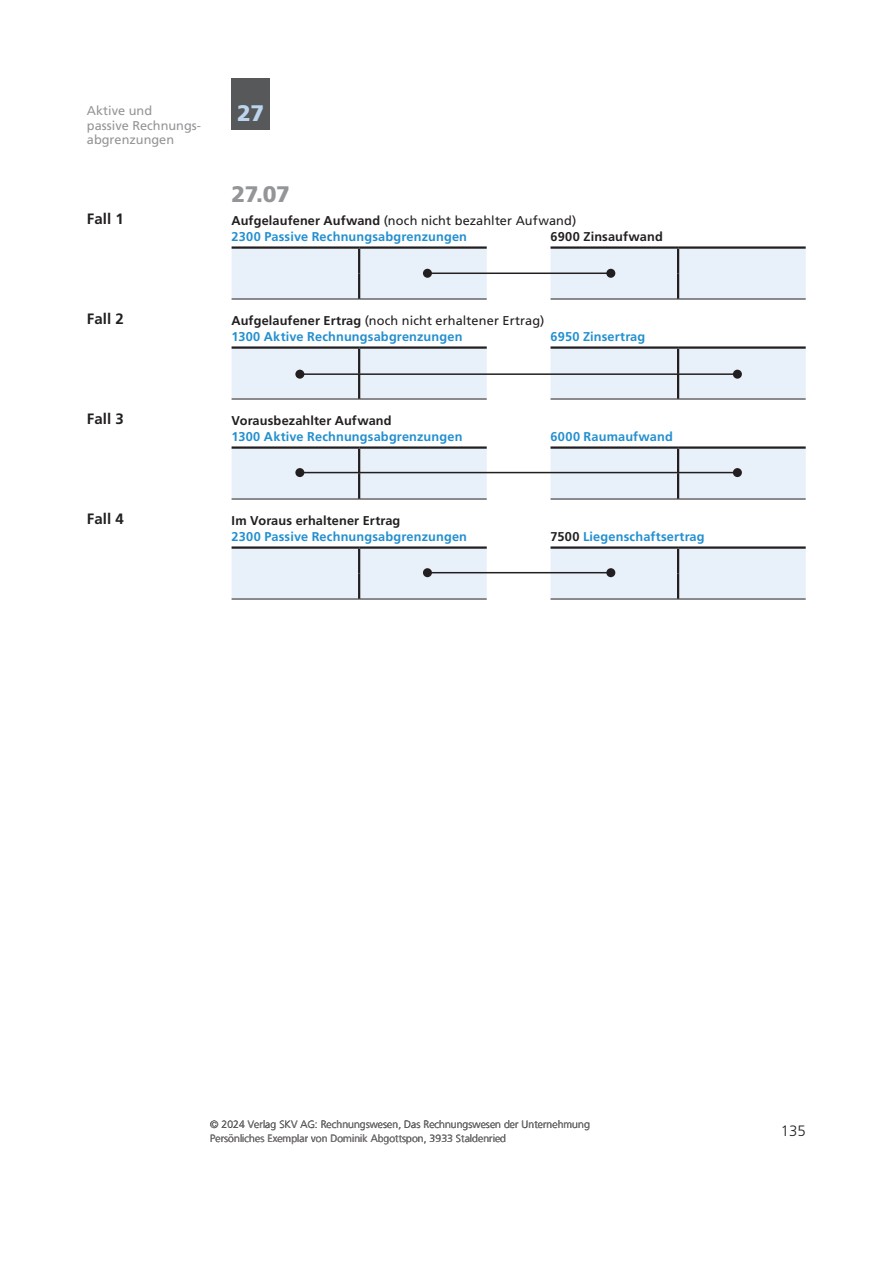
<style>
.page{position:relative;width:893px;height:1263px;background:#fff}
.page>*{position:absolute;margin:0;border:0;box-sizing:border-box;transform-origin:0 0}
.t1{font:900 22.5px "Frutiger LT Std";color:#939598}
.t2{font:900 22.5px "Frutiger LT Std";color:#bdd4ed}
.t3{font:700 15px "Frutiger LT Std";color:#231f20}
.t4{font:300 15px "Frutiger LT Std";color:#231f20}
.t5{font:700 12.75px/16.6px "Frutiger LT Std";letter-spacing:.015em;color:#238fcf}
.t6{font:700 12.75px "Frutiger LT Std";letter-spacing:.01em;color:#231f20}
.t7{font:12.75px/14.2px "Frutiger LT Std";color:#939598}
.t8{font:300 10.5px/13.5px "Frutiger LT Com";color:#231f20}
.s1{color:#231f20}
.s2{font-weight:400;color:#231f20}
</style>
<div class="page">
<div style="left:232px;top:79px;width:38px;height:51px;background:#57585a"></div>
<svg style="left:232px;top:249px;width:574px;height:50px;background:#e7eef6"></svg>
<hr style="left:232px;top:246px;width:127px;height:3px;background:#231f20">
<hr style="left:358px;top:249px;width:2px;height:24px;background:#231f20">
<hr style="left:550px;top:246px;width:128px;height:3px;background:#231f20">
<hr style="left:358px;top:273px;width:2px;height:26px;background:#231f20">
<hr style="left:359px;top:246px;width:128px;height:3px;background:#231f20">
<hr style="left:678px;top:246px;width:128px;height:3px;background:#231f20">
<hr style="left:232px;top:299px;width:127px;height:1px;background:#231f20">
<hr style="left:359px;top:299px;width:128px;height:1px;background:#231f20">
<hr style="left:677px;top:249px;width:2px;height:24px;background:#231f20">
<hr style="left:677px;top:273px;width:2px;height:26px;background:#231f20">
<hr style="left:550px;top:299px;width:256px;height:1px;background:#231f20">
<svg style="left:232px;top:349px;width:574px;height:50px;background:#e8eff7"></svg>
<hr style="left:232px;top:346px;width:127px;height:3px;background:#231f20">
<hr style="left:358px;top:349px;width:2px;height:24px;background:#231f20">
<hr style="left:550px;top:346px;width:128px;height:3px;background:#231f20">
<hr style="left:358px;top:373px;width:2px;height:26px;background:#231f20">
<hr style="left:359px;top:346px;width:128px;height:3px;background:#231f20">
<hr style="left:678px;top:346px;width:128px;height:3px;background:#231f20">
<hr style="left:232px;top:399px;width:127px;height:1px;background:#231f20">
<hr style="left:359px;top:399px;width:128px;height:1px;background:#231f20">
<hr style="left:677px;top:349px;width:2px;height:24px;background:#231f20">
<hr style="left:677px;top:373px;width:2px;height:26px;background:#231f20">
<hr style="left:550px;top:399px;width:256px;height:1px;background:#231f20">
<svg style="left:232px;top:449px;width:574px;height:50px;background:#e6edf5"></svg>
<hr style="left:232px;top:446px;width:127px;height:3px;background:#231f20">
<hr style="left:358px;top:449px;width:2px;height:24px;background:#231f20">
<hr style="left:550px;top:446px;width:128px;height:3px;background:#231f20">
<hr style="left:358px;top:473px;width:2px;height:26px;background:#231f20">
<hr style="left:359px;top:446px;width:128px;height:3px;background:#231f20">
<hr style="left:678px;top:446px;width:128px;height:3px;background:#231f20">
<hr style="left:232px;top:499px;width:127px;height:1px;background:#231f20">
<hr style="left:359px;top:499px;width:128px;height:1px;background:#231f20">
<hr style="left:677px;top:449px;width:2px;height:24px;background:#231f20">
<hr style="left:677px;top:473px;width:2px;height:26px;background:#231f20">
<hr style="left:550px;top:499px;width:256px;height:1px;background:#231f20">
<svg style="left:232px;top:549px;width:574px;height:50px;background:#e8eef6"></svg>
<hr style="left:232px;top:546px;width:127px;height:3px;background:#231f20">
<hr style="left:358px;top:549px;width:2px;height:24px;background:#231f20">
<hr style="left:550px;top:546px;width:128px;height:3px;background:#231f20">
<hr style="left:358px;top:573px;width:2px;height:26px;background:#231f20">
<hr style="left:359px;top:546px;width:128px;height:3px;background:#231f20">
<hr style="left:678px;top:546px;width:128px;height:3px;background:#231f20">
<hr style="left:232px;top:599px;width:127px;height:1px;background:#231f20">
<hr style="left:359px;top:599px;width:128px;height:1px;background:#231f20">
<hr style="left:677px;top:549px;width:2px;height:24px;background:#231f20">
<hr style="left:677px;top:573px;width:2px;height:26px;background:#231f20">
<hr style="left:550px;top:599px;width:256px;height:1px;background:#231f20">
<hr style="left:427px;top:273px;width:184px;height:1px;background:#231f20">
<div style="left:423px;top:269px;width:9px;height:9px;background:#231f20;border-radius:50%"></div>
<div style="left:606px;top:269px;width:9px;height:9px;background:#231f20;border-radius:50%"></div>
<hr style="left:427px;top:572px;width:184px;height:1px;background:#231f20">
<div style="left:423px;top:568px;width:9px;height:9px;background:#231f20;border-radius:50%"></div>
<div style="left:606px;top:568px;width:9px;height:9px;background:#231f20;border-radius:50%"></div>
<hr style="left:300px;top:373px;width:437px;height:2px;background:#231f20">
<div style="left:295px;top:370px;width:9px;height:9px;background:#231f20;border-radius:50%"></div>
<div style="left:733px;top:370px;width:9px;height:9px;background:#231f20;border-radius:50%"></div>
<hr style="left:300px;top:472px;width:437px;height:1px;background:#231f20">
<div style="left:295px;top:468px;width:9px;height:9px;background:#231f20;border-radius:50%"></div>
<div style="left:733px;top:468px;width:9px;height:9px;background:#231f20;border-radius:50%"></div>
<p class="t7" style="left:87px;top:104px;width:116px">Aktive und<br>passive Rechnungs&shy;abgrenzungen</p>
<h1 class="t2" style="left:237px;top:104px;width:28px">27</h1>
<h1 class="t1" style="left:232px;top:184px;width:60px">27.07</h1>
<p class="t5" style="left:232px;top:212px;width:346px"><span class="s1">Aufgelaufener Aufwand</span> <span class="s2">(noch nicht bezahlter Aufwand)<br></span>2300 Passive Rechnungsabgrenzungen</p>
<p class="t3" style="left:87px;top:212px;width:38px">Fall 1</p>
<p class="t6" style="left:550px;top:231px;width:114px">6900 Zinsaufwand</p>
<p class="t3" style="left:87px;top:312px;width:38px">Fall 2</p>
<p class="t5" style="left:232px;top:312px;width:314px"><span class="s1">Aufgelaufener Ertrag</span> <span class="s2">(noch nicht erhaltener Ertrag)<br></span>1300 Aktive Rechnungsabgrenzungen</p>
<p class="t5" style="left:550px;top:329px;width:96px">6950 Zinsertrag</p>
<p class="t3" style="left:87px;top:412px;width:38px">Fall 3</p>
<p class="t6" style="left:232px;top:415px;width:162px">Vorausbezahlter Aufwand</p>
<p class="t5" style="left:232px;top:429px;width:232px">1300 Aktive Rechnungsabgrenzungen</p>
<p class="t5" style="left:550px;top:429px;width:124px">6000 Raumaufwand</p>
<p class="t3" style="left:87px;top:512px;width:38px">Fall 4</p>
<p class="t6" style="left:232px;top:515px;width:170px">Im Voraus erhaltener Ertrag</p>
<p class="t5" style="left:232px;top:529px;width:237px">2300 Passive Rechnungsabgrenzungen</p>
<p class="t5" style="left:550px;top:529px;width:156px"><span class="s1">7500</span> Liegenschaftsertrag</p>
<p class="t8" style="left:210px;top:1119px;width:381px">© 2024 Verlag SKV AG: Rechnungswesen, Das Rechnungswesen der Unternehmung<br>Persönliches Exemplar von Dominik Abgottspon, 3933 Staldenried</p>
<p class="t4" style="left:781px;top:1124px;width:27px">135</p>
</div>
